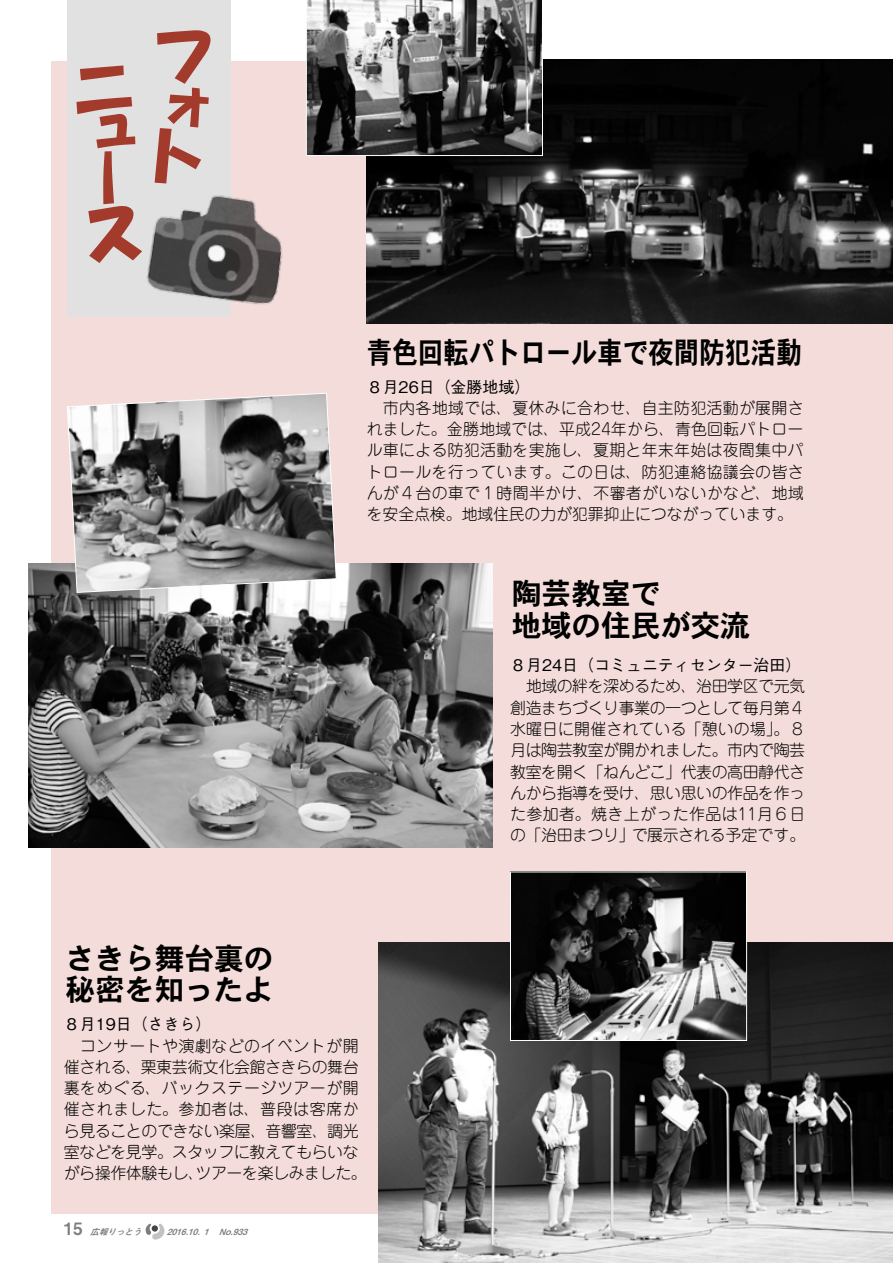
<style>
.page{position:relative;width:893px;height:1263px;background:#fff}
.page>*{position:absolute;margin:0;border:0;box-sizing:border-box;transform-origin:0 0}
.t1{font:29.7px/32px "DFHS Gothic Std W7";color:#000}
.t2{font:29.7px "DFHS Gothic Std W7";color:#000;scale:.86 1}
.t3{font:300 15.9px/21.3px "Jun 101 Pro";color:#000}
.t4{font:300 15.9px/21.3px "Jun 101 Pro";letter-spacing:-.03em;color:#000}
.t5{font:300 15.9px/21.3px "Jun 101 Pro";letter-spacing:-.025em;color:#000}
.t6{font:italic 8.55px "Midashi Go Pro MB31";color:#7d7d7d}
.s1{font-family:"Gothic BBB Pro";font-weight:500}
.s2{font-style:normal;font-size:16.95px}
</style>
<div class="page">
<svg style="left:145px;top:1223px;width:20px;height:17px"></svg>
<div style="left:51px;top:62px;width:842px;height:1152px;background:#f3dcd9"></div>
<div style="left:67px;top:0;width:163px;height:317px;background:#e1e1e1"></div>
<img style="left:146px;top:183px;width:136px;height:131px">
<img style="left:379px;top:943px;width:514px;height:320px">
<img style="left:512px;top:874px;width:233px;height:165px">
<div style="left:510px;top:872px;width:237px;height:169px;border:1px solid #fff"></div>
<img style="left:367px;top:60px;width:526px;height:263px">
<img style="left:28px;top:563px;width:465px;height:284px">
<svg style="left:67px;top:393px;width:270px;height:200px;background:#939292"></svg>
<svg style="left:306px;top:0;width:237px;height:156px;background:#646464"></svg>
<svg style="left:154px;top:183px;width:57px;height:3px"></svg>
<p class="t2" style="left:367px;top:336px;width:507px">青色回転パトロール車で夜間防犯活動</p>
<p class="t3" style="left:367px;top:374px;width:438px"><span class="s1">８月26日（金勝地域）<br></span>　市内各地域では、夏休みに合わせ、自主防犯活動が展開されました。金勝地域では、平成24年から、青色回転パトロール車による防犯活動を実施し、夏期と年末年始は夜間集中パトロールを行っています。この日は、防犯連絡協議会の皆さんが４台の車で１時間半かけ、不審者がいないかなど、地域を安全点検。地域住民の力が犯罪抑止につながっています。</p>
<p class="t1" style="left:512px;top:577px;width:240px">陶芸教室で<br>地域の住民が交流</p>
<p class="t4" style="left:510px;top:653px;width:297px"><span class="s1">８月24日（コミュニティセンター治田）</span>　地域の絆を深めるため、治田学区で元気創造まちづくり事業の一つとして毎月第４水曜日に開催されている「憩いの場」。８月は陶芸教室が開かれました。市内で陶芸教室を開く「ねんどこ」代表の高田静代さんから指導を受け、思い思いの作品を作った参加者。焼き上がった作品は11月６日の「治田まつり」で展示される予定です。</p>
<p class="t1" style="left:65px;top:941px;width:210px">さきら舞台裏の秘密を知ったよ</p>
<p class="t5" style="left:64px;top:1012px;width:305px"><span class="s1">８月19日（さきら）<br></span>　コンサートや演劇などのイベントが開催される、栗東芸術文化会館さきらの舞台裏をめぐる、バックステージツアーが開催されました。参加者は、普段は客席から見ることのできない楽屋、音響室、調光室などを見学。スタッフに教えてもらいながら操作体験もし、ツアーを楽しみました。</p>
<p class="t6" style="left:64px;top:1225px;width:189px"><span class="s2">1 5</span> 広報りっとう　　　2016.10. １　No.933</p>
</div>
